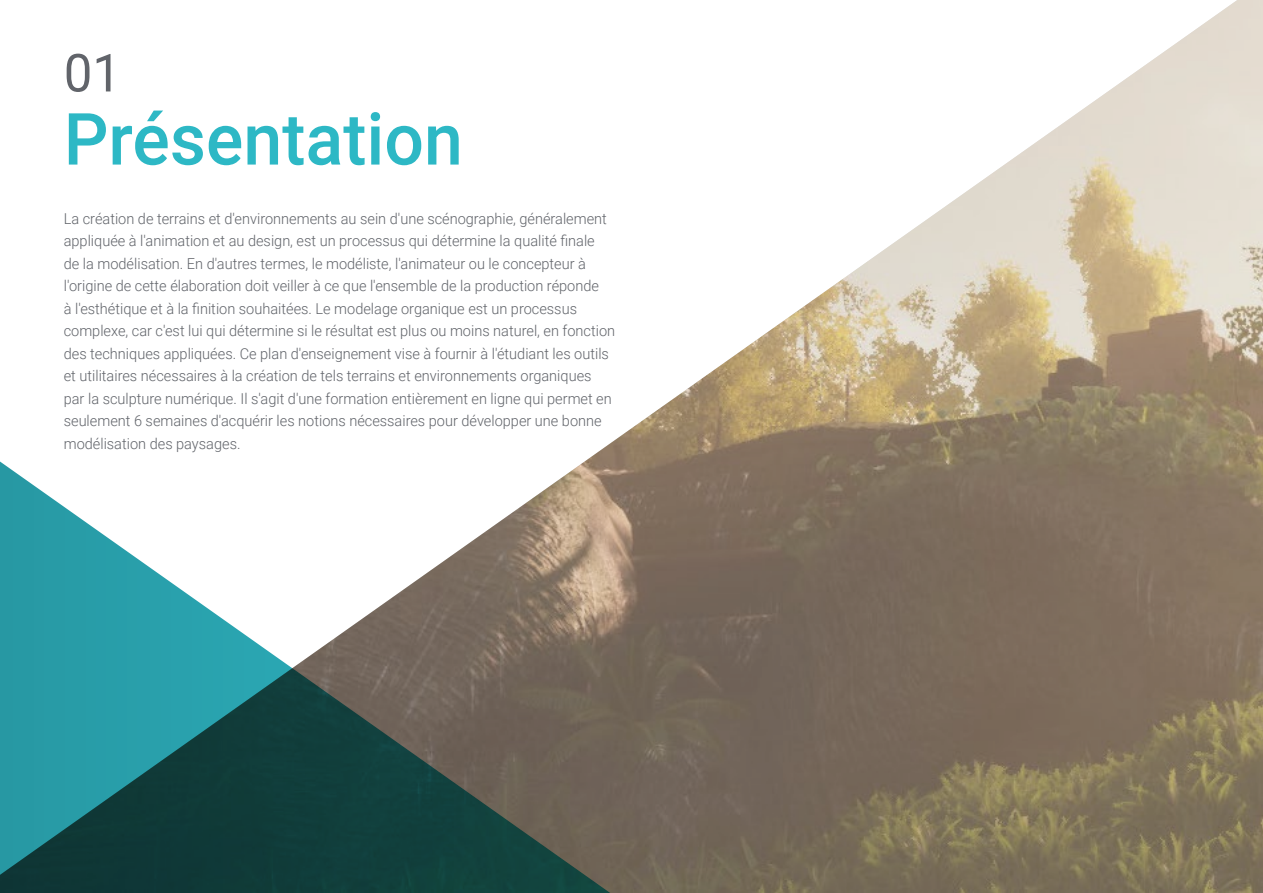
<style>
.page{position:relative;width:1263px;height:893px;background:#fff}
.page>*{position:absolute;margin:0;border:0;box-sizing:border-box;transform-origin:0 0}
.t1{font:500 72px "Roboto";color:#2db8c5}
.t2{font:52.5px "Roboto";color:#61646a}
.t3{font:300 15px/22.5px "Roboto";color:#61646a}
</style>
<div class="page">
<img style="left:606px;top:0;width:657px;height:893px">
<svg style="left:0;top:446px;width:640px;height:447px"></svg>
<h2 class="t2" style="left:64px;top:36px;width:59px">01</h2>
<h1 class="t1" style="left:64px;top:89px;width:401px">Présentation</h1>
<p class="t3" style="left:64px;top:207px;width:553px">La création de terrains et d'environnements au sein d'une scénographie, généralement appliquée à l'animation et au design, est un processus qui détermine la qualité finale<br>de la modélisation. En d'autres termes, le modéliste, l'animateur ou le concepteur à l'origine de cette élaboration doit veiller à ce que l'ensemble de la production réponde<br>à l'esthétique et à la finition souhaitées. Le modelage organique est un processus complexe, car c'est lui qui détermine si le résultat est plus ou moins naturel, en fonction des techniques appliquées. Ce plan d'enseignement vise à fournir à l'étudiant les outils et utilitaires nécessaires à la création de tels terrains et environnements organiques par la sculpture numérique. Il s'agit d'une formation entièrement en ligne qui permet en seulement 6 semaines d'acquérir les notions nécessaires pour développer une bonne modélisation des paysages.</p>
</div>
